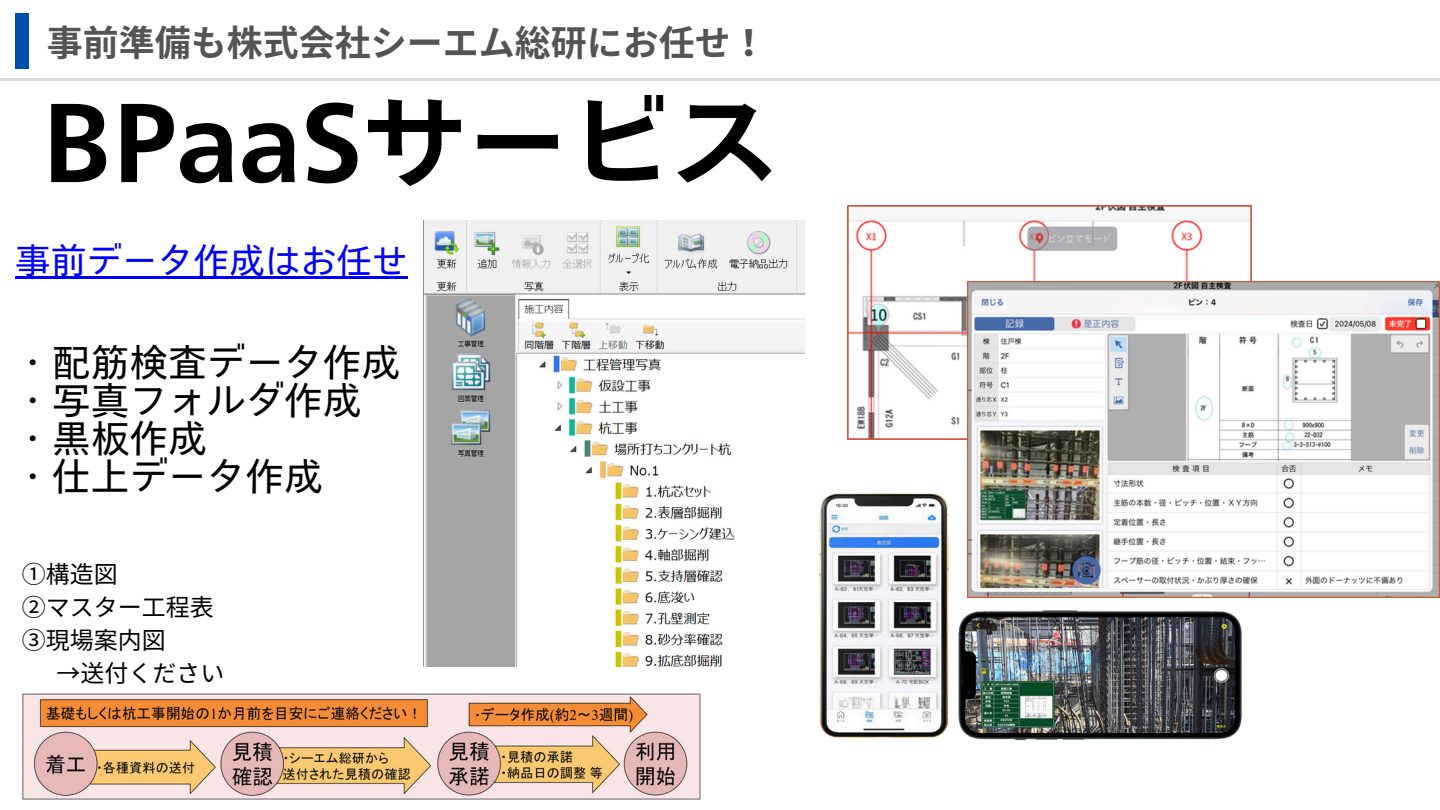
<style>
.page{position:relative;width:1440px;height:810px;background:#fff}
.page>*{position:absolute;margin:0;border:0;box-sizing:border-box;transform-origin:0 0}
.t1{font:700 103.7px "Tazugane Info Std N";color:#000}
.t2{font:38.7px/38.2px "Tazugane Info Std N";color:#000}
.t3{font:700 36px "Noto Sans JP";color:#545454}
.t4{font:35.7px "Tazugane Info Std N";color:#00f}
.t5{font:24px "Noto Sans JP";color:#000}
</style>
<div class="page">
<div style="left:15px;top:13px;width:13px;height:56px;background:#004eae"></div>
<hr style="left:0;top:78px;width:1440px;height:3px;background:#d9d9d9">
<img style="left:847px;top:205px;width:405px;height:234px">
<img style="left:968px;top:281px;width:472px;height:316px">
<img style="left:423px;top:220px;width:382px;height:447px">
<img style="left:777px;top:478px;width:502px;height:263px">
<img style="left:22px;top:693px;width:679px;height:107px">
<hr style="left:15px;top:276px;width:393px;height:3px;background:#00f">
<p class="t3" style="left:47px;top:14px;width:722px">事前準備も株式会社シーエム総研にお任せ！</p>
<h3 class="t1" style="left:42px;top:73px;width:737px">BPaaSサービス</h3>
<p class="t4" style="left:15px;top:237px;width:394px">事前データ作成はお任せ</p>
<p class="t2" style="left:14px;top:343px;width:388px">・配筋検査データ作成・写真フォルダ作成・黒板作成<br>・仕上データ作成</p>
<p class="t5" style="left:22px;top:555px;width:98px">①構造図</p>
<p class="t5" style="left:22px;top:588px;width:194px">②マスター工程表</p>
<p class="t5" style="left:22px;top:621px;width:146px">③現場案内図</p>
<p class="t5" style="left:57px;top:654px;width:170px">→送付ください</p>
</div>
